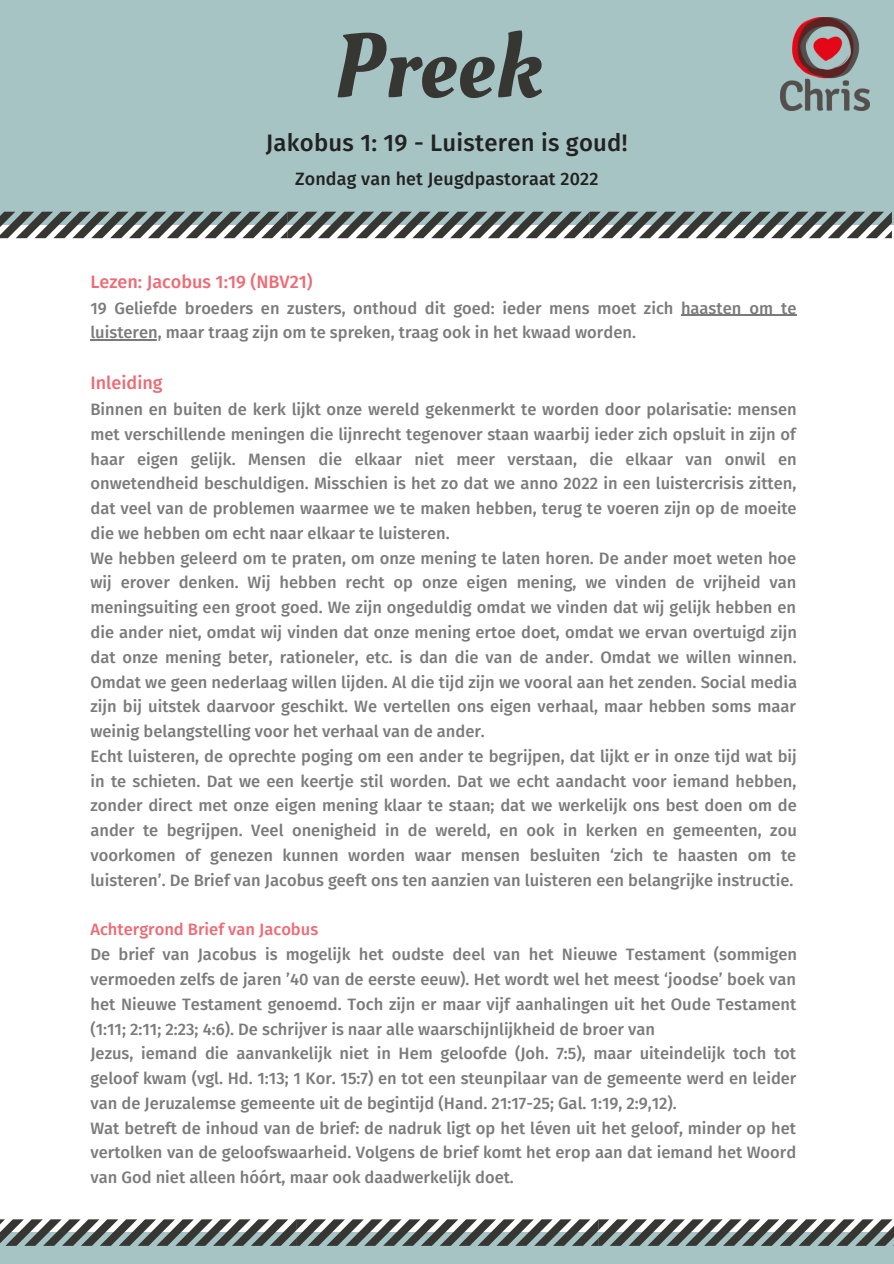
<style>
.page{position:relative;width:894px;height:1264px;background:#fff}
.page>*{position:absolute;margin:0;border:0;box-sizing:border-box;transform-origin:0 0}
.t1{font:90.6px "Oleo Script";letter-spacing:.02em;color:#363633}
.t2{font:500 23.85px "Fira Sans";letter-spacing:.01em;color:#222}
.t3{font:500 18px "Fira Sans";color:#e30717}
.t4{font:500 17.85px "Fira Sans";letter-spacing:.01em;color:#222}
.t5{font:500 16.5px/24.8px "Fira Sans";color:#222}
.t6{font:500 16.5px "Fira Sans";color:#e30717}
</style>
<div class="page">
<div style="left:0;top:0;width:893px;height:225px;background:#a7c4c4"></div>
<div style="left:0;top:1232px;width:893px;height:31px;background:#a7c4c4"></div>
<svg style="left:0;top:212px;width:891px;height:26px"></svg>
<svg style="left:0;top:1219px;width:893px;height:26px"></svg>
<img style="left:780px;top:18px;width:89px;height:92px">
<hr style="left:680px;top:315px;width:116px;height:1px;background:#222">
<hr style="left:90px;top:339px;width:72px;height:1px;background:#222">
<p class="t1" style="left:333px;top:6px;width:209px">Preek</p>
<p class="t2" style="left:266px;top:129px;width:363px">Jakobus 1: 19 - Luisteren is goud!</p>
<p class="t4" style="left:295px;top:168px;width:305px">Zondag van het Jeugdpastoraat 2022</p>
<p class="t3" style="left:90px;top:271px;width:224px">Lezen: Jacobus 1:19 (NBV21)</p>
<p class="t5" style="left:90px;top:296px;width:707px">19 Geliefde broeders en zusters, onthoud dit goed: ieder mens moet zich haasten om te luisteren, maar traag zijn om te spreken, traag ook in het kwaad worden.</p>
<p class="t3" style="left:90px;top:372px;width:74px">Inleiding</p>
<p class="t5" style="left:90px;top:397px;width:707px">Binnen en buiten de kerk lijkt onze wereld gekenmerkt te worden door polarisatie: mensen met verschillende meningen die lijnrecht tegenover staan waarbij ieder zich opsluit in zijn of haar eigen gelijk. Mensen die elkaar niet meer verstaan, die elkaar van onwil en onwetendheid beschuldigen. Misschien is het zo dat we anno 2022 in een luistercrisis zitten, dat veel van de problemen waarmee we te maken hebben, terug te voeren zijn op de moeite die we hebben om echt naar elkaar te luisteren.<br>We hebben geleerd om te praten, om onze mening te laten horen. De ander moet weten hoe wij erover denken. Wij hebben recht op onze eigen mening, we vinden de vrijheid van meningsuiting een groot goed. We zijn ongeduldig omdat we vinden dat wij gelijk hebben en die ander niet, omdat wij vinden dat onze mening ertoe doet, omdat we ervan overtuigd zijn dat onze mening beter, rationeler, etc. is dan die van de ander. Omdat we willen winnen.<br>Omdat we geen nederlaag willen lijden. Al die tijd zijn we vooral aan het zenden. Social media zijn bij uitstek daarvoor geschikt. We vertellen ons eigen verhaal, maar hebben soms maar weinig belangstelling voor het verhaal van de ander.<br>Echt luisteren, de oprechte poging om een ander te begrijpen, dat lijkt er in onze tijd wat bij in te schieten. Dat we een keertje stil worden. Dat we echt aandacht voor iemand hebben, zonder direct met onze eigen mening klaar te staan; dat we werkelijk ons best doen om de ander te begrijpen. Veel onenigheid in de wereld, en ook in kerken en gemeenten, zou voorkomen of genezen kunnen worden waar mensen besluiten ‘zich te haasten om te luisteren’. De Brief van Jacobus geeft ons ten aanzien van luisteren een belangrijke instructie.</p>
<p class="t6" style="left:90px;top:920px;width:229px">Achtergrond Brief van Jacobus</p>
<p class="t5" style="left:90px;top:942px;width:707px">De brief van Jacobus is mogelijk het oudste deel van het Nieuwe Testament (sommigen vermoeden zelfs de jaren ’40 van de eerste eeuw). Het wordt wel het meest ‘joodse’ boek van het Nieuwe Testament genoemd. Toch zijn er maar vijf aanhalingen uit het Oude Testament (1:11; 2:11; 2:23; 4:6). De schrijver is naar alle waarschijnlijkheid de broer van<br>Jezus, iemand die aanvankelijk niet in Hem geloofde (Joh. 7:5), maar uiteindelijk toch tot geloof kwam (vgl. Hd. 1:13; 1 Kor. 15:7) en tot een steunpilaar van de gemeente werd en leider van de Jeruzalemse gemeente uit de begintijd (Hand. 21:17-25; Gal. 1:19, 2:9,12).<br>Wat betreft de inhoud van de brief: de nadruk ligt op het léven uit het geloof, minder op het vertolken van de geloofswaarheid. Volgens de brief komt het erop aan dat iemand het Woord van God niet alleen hóórt, maar ook daadwerkelijk doet.</p>
</div>
